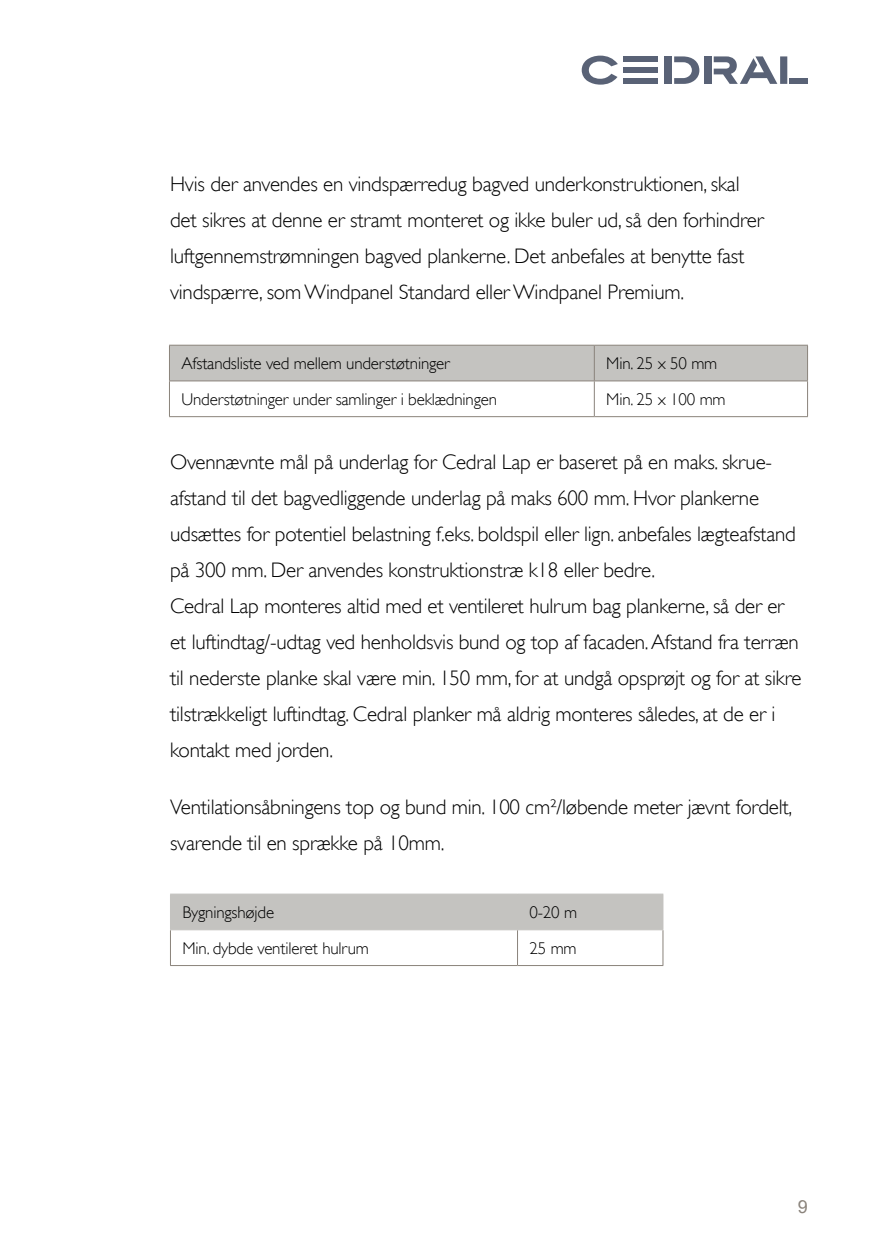
<style>
.page{position:relative;width:893px;height:1259px;background:#fff}
.page>*{position:absolute;margin:0;border:0;box-sizing:border-box;transform-origin:0 0}
.t1{font:300 21px/36px "Gill Sans";letter-spacing:-.01em;color:#000}
.t2{font:18px "Arial";color:#8a837b}
.t3{font:300 17.1px "Gill Sans";letter-spacing:-.01em;color:#000}
</style>
<div class="page">
<svg style="left:582px;top:56px;width:36px;height:29px"></svg>
<div style="left:704px;top:56px;width:7px;height:28px;background:#596276"></div>
<div style="left:664px;top:56px;width:8px;height:28px;background:#596276"></div>
<svg style="left:674px;top:56px;width:25px;height:28px"></svg>
<div style="left:623px;top:56px;width:34px;height:6px;background:#596276"></div>
<div style="left:623px;top:78px;width:34px;height:6px;background:#596276"></div>
<div style="left:623px;top:67px;width:34px;height:6px;background:#596276"></div>
<div style="left:790px;top:78px;width:18px;height:6px;background:#596276"></div>
<svg style="left:714px;top:56px;width:73px;height:28px"></svg>
<div style="left:170px;top:346px;width:637px;height:34px;background:#c4c3c0"></div>
<hr style="left:169px;top:345px;width:425px;height:1px;background:#8a837b">
<hr style="left:169px;top:345px;width:1px;height:35px;background:#8a837b">
<hr style="left:594px;top:345px;width:214px;height:1px;background:#8a837b">
<hr style="left:594px;top:345px;width:1px;height:35px;background:#8a837b">
<hr style="left:807px;top:345px;width:1px;height:35px;background:#8a837b">
<hr style="left:169px;top:380px;width:425px;height:1px;background:#8a837b">
<hr style="left:169px;top:381px;width:1px;height:35px;background:#8a837b">
<hr style="left:594px;top:380px;width:214px;height:1px;background:#8a837b">
<hr style="left:594px;top:381px;width:1px;height:35px;background:#8a837b">
<hr style="left:807px;top:381px;width:1px;height:35px;background:#8a837b">
<hr style="left:169px;top:416px;width:425px;height:1px;background:#8a837b">
<hr style="left:594px;top:416px;width:214px;height:1px;background:#8a837b">
<div style="left:171px;top:894px;width:491px;height:35px;background:#c4c3c0"></div>
<hr style="left:170px;top:930px;width:1px;height:35px;background:#8a837b">
<hr style="left:517px;top:930px;width:1px;height:35px;background:#8a837b">
<hr style="left:662px;top:930px;width:1px;height:35px;background:#8a837b">
<hr style="left:170px;top:965px;width:347px;height:1px;background:#8a837b">
<hr style="left:517px;top:965px;width:146px;height:1px;background:#8a837b">
<hr style="left:170px;top:893px;width:347px;height:1px;background:#c4c3c0">
<hr style="left:170px;top:894px;width:1px;height:35px;background:#c4c3c0">
<hr style="left:517px;top:893px;width:146px;height:1px;background:#c4c3c0">
<hr style="left:517px;top:894px;width:1px;height:35px;background:#c4c3c0">
<hr style="left:662px;top:894px;width:1px;height:35px;background:#c4c3c0">
<hr style="left:170px;top:929px;width:347px;height:1px;background:#c4c3c0">
<hr style="left:517px;top:929px;width:146px;height:1px;background:#c4c3c0">
<p class="t1" style="left:170px;top:166px;width:595px">Hvis der anvendes en vindspærredug bagved underkonstruktionen, skal det sikres at denne er stramt monteret og ikke buler ud, så den forhindrer luftgennemstrømningen bagved plankerne. Det anbefales at benytte fast vindspærre, som Windpanel Standard eller Windpanel Premium.</p>
<p class="t1" style="left:170px;top:206px;width:603px">Hvis der anvendes en vindspærredug bagved underkonstruktionen, skal det sikres at vindspærredugen ikke forhindrer luftgennemstrømningen bagved plankerne. Etex anbefaler at benytte Windpanel vindspærreplade.</p>
<p class="t3" style="left:181px;top:353px;width:270px">Afstandsliste ved mellem understøtninger</p>
<p class="t3" style="left:606px;top:353px;width:113px">Min. 25 x 50 mm</p>
<p class="t3" style="left:181px;top:389px;width:317px">Understøtninger under samlinger i beklædningen</p>
<p class="t3" style="left:606px;top:389px;width:121px">Min. 25 x 100 mm</p>
<p class="t1" style="left:170px;top:443px;width:633px">Ovennævnte mål på underlag for Cedral Lap er baseret på en maks. skrue&shy;afstand til det bagvedliggende underlag på maks 600 mm. Hvor plankerne udsættes for potentiel belastning f.eks. boldspil eller lign. anbefales lægteafstand på 300 mm. Der anvendes konstruktionstræ k18 eller bedre.<br>Cedral Lap monteres altid med et ventileret hulrum bag plankerne, så der er et luftindtag/-udtag ved henholdsvis bund og top af facaden. Afstand fra terræn til nederste planke skal være min. 150 mm, for at undgå opsprøjt og for at sikre tilstrækkeligt luftindtag. Cedral planker må aldrig monteres således, at de er i kontakt med jorden.</p>
<p class="t1" style="left:170px;top:788px;width:624px">Ventilationsåbningens top og bund min. 100 cm²/løbende meter jævnt fordelt, svarende til en sprække på 10mm.</p>
<p class="t3" style="left:182px;top:902px;width:93px">Bygningshøjde</p>
<p class="t3" style="left:529px;top:902px;width:49px">0-20 m</p>
<p class="t3" style="left:182px;top:938px;width:188px">Min. dybde ventileret hulrum</p>
<p class="t3" style="left:529px;top:938px;width:49px">25 mm</p>
<p class="t2" style="left:798px;top:1193px;width:12px">9</p>
</div>
